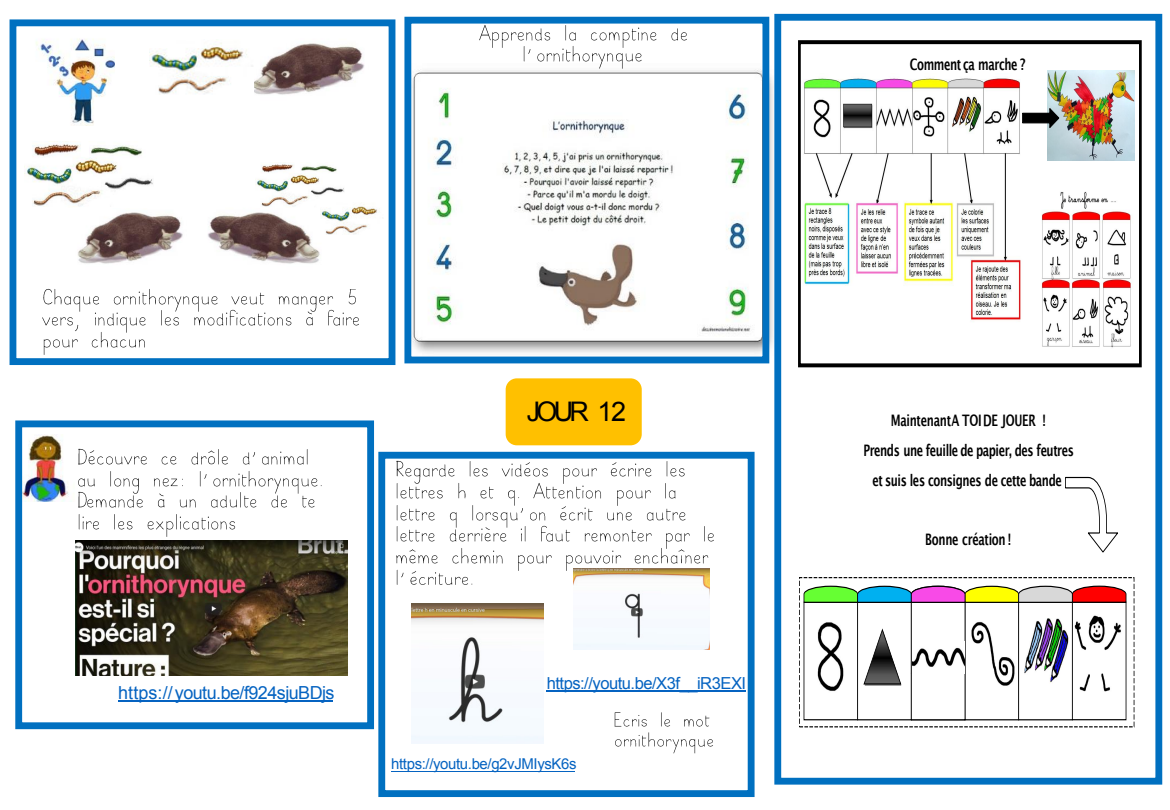
<style>
.page{position:relative;width:1170px;height:810px;background:#fff}
.page>*{position:absolute;margin:0;border:0;box-sizing:border-box;transform-origin:0 0}
.t1{font:27px "Arial";letter-spacing:-.14em;color:#000}
.t2{font:18px "Arial";letter-spacing:-.03em;color:#0563c1}
.t3{font:16.5px "Arial";letter-spacing:-.03em;color:#0563c1}
.t4{font:700 15.9px/29.7px "Lucida Grande";letter-spacing:-.035em;color:#000;text-align:center;scale:.69 1}
.t5{font:15px "Arial";letter-spacing:-.025em;color:#0563c1}
</style>
<div class="page">
<img style="left:412px;top:64px;width:362px;height:297px">
<img style="left:23px;top:435px;width:46px;height:67px">
<div style="left:15px;top:420px;width:359px;height:309px;border:7px solid #0070c0"></div>
<div style="left:404px;top:17px;width:365px;height:346px;border:7px solid #0070c0"></div>
<div style="left:10px;top:19px;width:385px;height:346px;border:7px solid #0070c0"></div>
<img style="left:36px;top:39px;width:78px;height:86px">
<img style="left:78px;top:448px;width:230px;height:14px">
<img style="left:78px;top:462px;width:240px;height:22px">
<img style="left:78px;top:484px;width:244px;height:24px">
<img style="left:78px;top:505px;width:165px;height:36px">
<div style="left:774px;top:14px;width:388px;height:771px;border:7px solid #0070c0"></div>
<img style="left:804px;top:78px;width:217px;height:243px">
<img style="left:1048px;top:71px;width:86px;height:89px">
<svg style="left:1022px;top:107px;width:38px;height:21px"></svg>
<img style="left:1041px;top:191px;width:90px;height:157px">
<div style="left:798px;top:41px;width:344px;height:326px;border:3px solid #000"></div>
<div style="left:799px;top:577px;width:335px;height:150px;background:#fff;border:1px dashed #000"></div>
<img style="left:805px;top:621px;width:39px;height:72px">
<div style="left:857px;top:602px;width:55px;height:118px;background:#fff;border:1px solid #000"></div>
<svg style="left:863px;top:629px;width:39px;height:57px"></svg>
<svg style="left:910px;top:644px;width:1px;height:35px"></svg>
<img style="left:971px;top:621px;width:44px;height:65px">
<div style="left:1018px;top:602px;width:55px;height:118px;background:#fff;border:1px solid #000"></div>
<img style="left:1024px;top:618px;width:44px;height:65px">
<div style="left:1072px;top:602px;width:54px;height:118px;background:#fff;border:1px solid #000"></div>
<img style="left:1074px;top:615px;width:47px;height:77px">
<div style="left:911px;top:602px;width:54px;height:118px;background:#fff;border:1px solid #000"></div>
<svg style="left:804px;top:586px;width:322px;height:17px;background:#9e9173"></svg>
<img style="left:913px;top:642px;width:51px;height:32px">
<svg style="left:1065px;top:477px;width:53px;height:76px"></svg>
<img style="left:43px;top:288px;width:313px;height:14px">
<img style="left:43px;top:302px;width:316px;height:24px">
<img style="left:43px;top:323px;width:113px;height:39px">
<hr style="left:118px;top:701px;width:215px;height:1px;background:#0563c1">
<img style="left:75px;top:541px;width:272px;height:134px">
<img style="left:480px;top:17px;width:230px;height:31px">
<img style="left:523px;top:38px;width:128px;height:39px">
<img style="left:254px;top:43px;width:110px;height:52px">
<img style="left:208px;top:211px;width:113px;height:53px">
<img style="left:77px;top:212px;width:106px;height:52px">
<img style="left:24px;top:144px;width:129px;height:63px">
<div style="left:378px;top:452px;width:377px;height:345px;border:7px solid #0070c0"></div>
<img style="left:257px;top:164px;width:87px;height:43px">
<img style="left:150px;top:43px;width:97px;height:51px">
<img style="left:321px;top:202px;width:56px;height:33px">
<div style="left:506px;top:378px;width:136px;height:67px;background:#ffc000;border-radius:11px"></div>
<hr style="left:391px;top:771px;width:184px;height:1px;background:#0563c1">
<img style="left:412px;top:603px;width:131px;height:140px">
<hr style="left:547px;top:691px;width:199px;height:1px;background:#0563c1">
<img style="left:574px;top:578px;width:135px;height:71px">
<img style="left:396px;top:452px;width:311px;height:23px">
<img style="left:396px;top:475px;width:289px;height:21px">
<img style="left:396px;top:496px;width:290px;height:22px">
<img style="left:396px;top:518px;width:318px;height:21px">
<img style="left:396px;top:539px;width:318px;height:39px">
<img style="left:396px;top:561px;width:84px;height:24px">
<img style="left:615px;top:712px;width:95px;height:12px">
<img style="left:615px;top:724px;width:98px;height:30px">
<p class="t4" style="left:910px;top:50px;width:169px">Comment ça marche ?</p>
<h1 class="t1" style="left:527px;top:401px;width:101px">JOUR 12</h1>
<p class="t2" style="left:118px;top:686px;width:218px">https://youtu.be/f924sjuBDjs</p>
<p class="t3" style="left:547px;top:677px;width:201px">https://youtu.be/X3f__iR3EXI</p>
<p class="t5" style="left:391px;top:758px;width:187px">https://youtu.be/g2vJMIysK6s</p>
<p class="t4" style="left:864px;top:407px;width:306px">MaintenantA TOI DE JOUER !<br>Prends une feuille de papier, des feutres et suis les consignes de cette bande</p>
<p class="t4" style="left:925px;top:526px;width:126px">Bonne création !</p>
</div>
